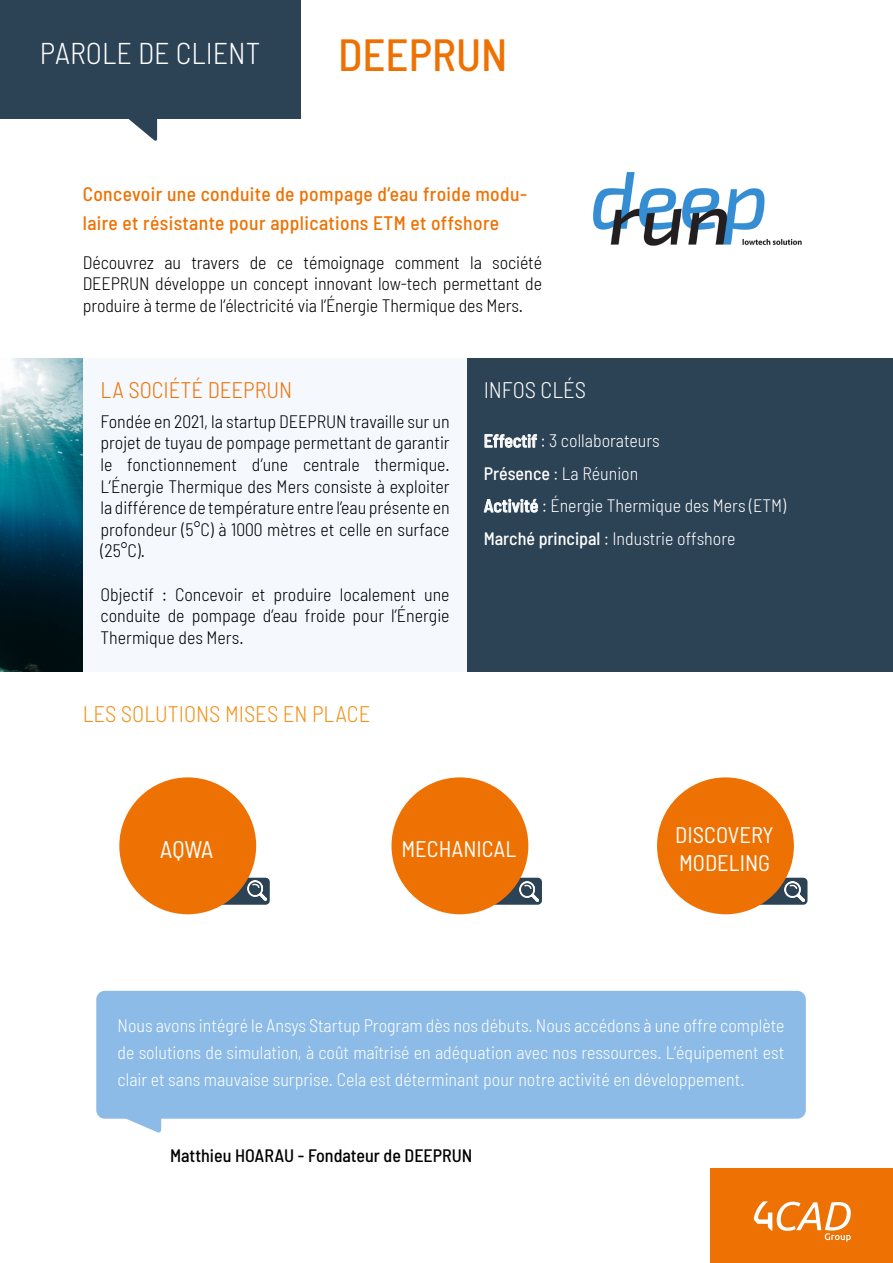
<style>
.page{position:relative;width:893px;height:1263px;background:#fff}
.page>*{position:absolute;margin:0;border:0;box-sizing:border-box;transform-origin:0 0}
.t1{font:500 semi-condensed 45px "Barlow";color:#ee7203}
.t2{font:300 semi-condensed 30px "Barlow";color:#fff}
.t3{font:semi-condensed 24px "Barlow";color:#fff}
.t4{font:semi-condensed 22.5px/28.5px "Barlow";color:#fff}
.t5{font:300 semi-condensed 22.5px "Barlow";color:#f39118}
.t6{font:300 semi-condensed 22.5px "Barlow";color:#ee7203}
.t7{font:300 semi-condensed 22.5px "Barlow";color:#fff}
.t8{font:500 semi-condensed 19.5px/28.5px "Barlow";letter-spacing:.02em;color:#ee7203}
.t9{font:300 semi-condensed 18px/21.6px "Barlow";color:#000;text-align:justify}
.t10{font:300 semi-condensed 18px/32.4px "Barlow";color:#fff;text-align:justify}
.t11{font:500 semi-condensed 18px "Barlow";color:#000}
.s1{font-weight:500}
</style>
<div class="page">
<div style="left:711px;top:1168px;width:182px;height:95px;background:#ee7203"></div>
<div style="left:710px;top:1169px;width:183px;height:93px;background:#ee7203"></div>
<svg style="left:754px;top:1201px;width:97px;height:41px"></svg>
<div style="left:96px;top:991px;width:710px;height:128px;background:#8bbbe6;border-radius:9px"></div>
<svg style="left:118px;top:1118px;width:43px;height:15px"></svg>
<img style="left:593px;top:172px;width:209px;height:74px">
<div style="left:467px;top:358px;width:426px;height:314px;background:#2c4255"></div>
<img style="left:0;top:358px;width:83px;height:314px">
<div style="left:177px;top:878px;width:93px;height:27px;background:#2c4255;border-radius:4px"></div>
<div style="left:119px;top:777px;width:137px;height:137px;background:#ee7203;border-radius:50%"></div>
<div style="left:83px;top:358px;width:384px;height:314px;background:#f5f8fd"></div>
<div style="left:0;top:0;width:300px;height:119px;background:#2c4255"></div>
<svg style="left:128px;top:119px;width:29px;height:22px"></svg>
<img style="left:247px;top:881px;width:20px;height:19px">
<div style="left:449px;top:878px;width:93px;height:27px;background:#2c4255;border-radius:4px"></div>
<div style="left:391px;top:777px;width:137px;height:137px;background:#ee7203;border-radius:50%"></div>
<img style="left:519px;top:881px;width:20px;height:20px">
<div style="left:714px;top:878px;width:93px;height:27px;background:#2c4255;border-radius:4px"></div>
<div style="left:657px;top:777px;width:137px;height:137px;background:#ee7203;border-radius:50%"></div>
<img style="left:785px;top:881px;width:19px;height:20px">
<h2 class="t2" style="left:40px;top:34px;width:222px">PAROLE DE CLIENT</h2>
<h1 class="t1" style="left:338px;top:26px;width:171px">DEEPRUN</h1>
<p class="t8" style="left:83px;top:180px;width:446px">Concevoir une conduite de pompage d’eau froide modu&shy;laire et résistante pour applications ETM et offshore</p>
<p class="t9" style="left:83px;top:251px;width:461px">Découvrez au travers de ce témoignage comment la société DEEPRUN développe un concept innovant low-tech permettant de produire à terme de l’électricité via l’Énergie Thermique des Mers.</p>
<p class="t6" style="left:100px;top:376px;width:193px">LA SOCIÉTÉ DEEPRUN</p>
<p class="t9" style="left:100px;top:410px;width:351px">Fondée en 2021, la startup DEEPRUN travaille sur un projet de tuyau de pompage permettant de garantir le fonctionnement d’une centrale thermique.<br>L’Énergie Thermique des Mers consiste à exploiter la différence de température entre l’eau présente en profondeur (5°C) à 1000 mètres et celle en surface (25°C).</p>
<p class="t9" style="left:100px;top:583px;width:351px">Objectif : Concevoir et produire localement une conduite de pompage d’eau froide pour l’Énergie Thermique des Mers.</p>
<p class="t5" style="left:83px;top:699px;width:289px">LES SOLUTIONS MISES EN PLACE</p>
<p class="t7" style="left:484px;top:376px;width:104px">INFOS CLÉS</p>
<p class="t10" style="left:484px;top:424px;width:304px;text-align:left"><span class="s1">Effectif</span> : 3 collaborateurs<br><span class="s1">Présence</span> : La Réunion<br><span class="s1">Activité</span> : Énergie Thermique des Mers (ETM)<br><span class="s1">Marché principal</span> : Industrie offshore</p>
<h3 class="t3" style="left:160px;top:834px;width:55px">AQWA</h3>
<p class="t4" style="left:402px;top:834px;width:116px">MECHANICAL</p>
<p class="t4" style="left:675px;top:820px;width:100px">DISCOVERY<br>MODELING</p>
<p class="t10" style="left:118px;top:1011px;width:668px;line-height:27px">Nous avons intégré le Ansys Startup Program dès nos débuts. Nous accédons à une offre complète de solutions de simulation, à coût maîtrisé en adéquation avec nos ressources. L’équipement est clair et sans mauvaise surprise. Cela est déterminant pour notre activité en développement.</p>
<p class="t11" style="left:170px;top:1144px;width:304px">Matthieu HOARAU - Fondateur de DEEPRUN</p>
</div>
